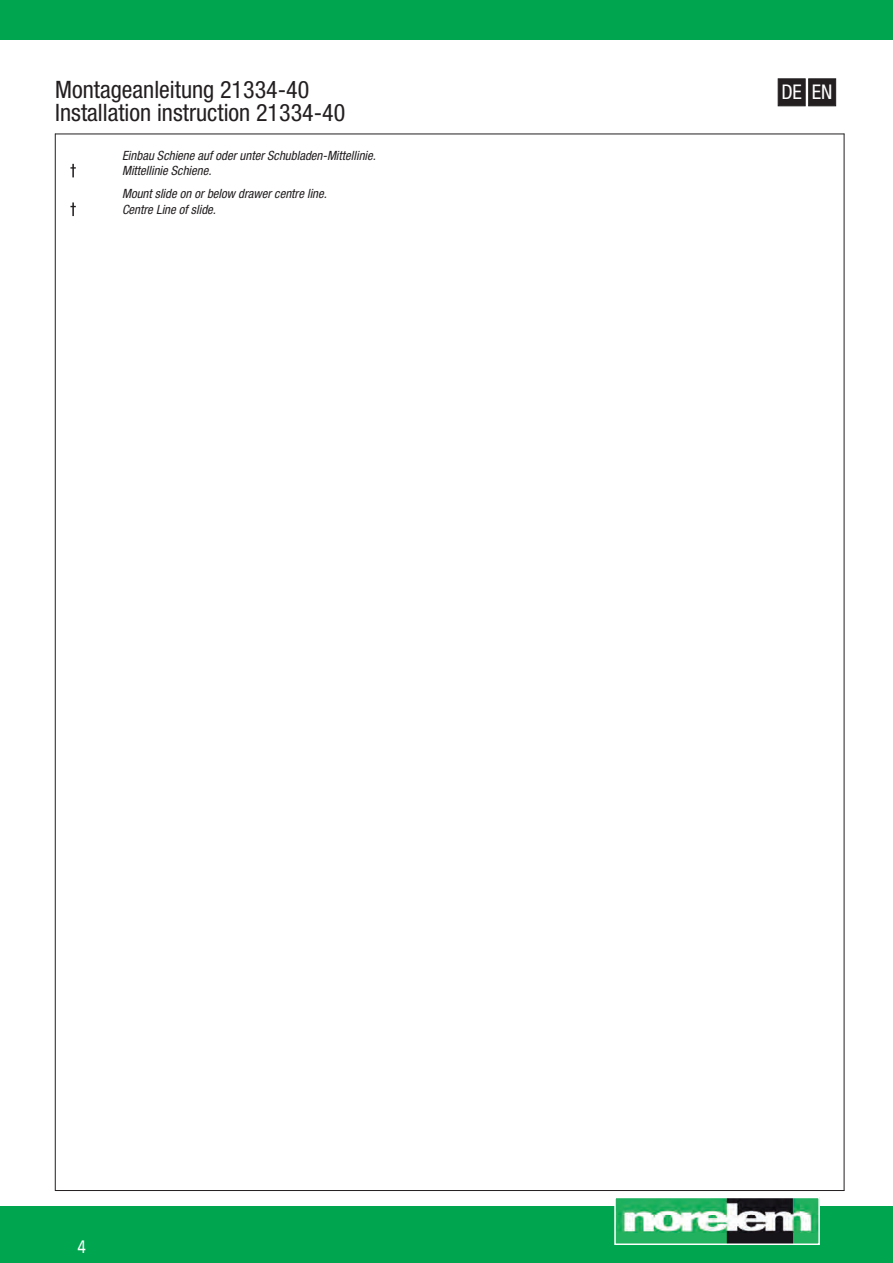
<style>
.page{position:relative;width:893px;height:1263px;background:#fff}
.page>*{position:absolute;margin:0;border:0;box-sizing:border-box;transform-origin:0 0}
.t1{font:condensed 24px "Helvetica Neue LTW1 G";color:#231f20}
.t2{font:condensed 20.25px "Helvetica Neue LTW1 G";color:#fff}
.t3{font:18px "Frutiger Neue LTW1 G";color:#fff;scale:.81 1}
.t4{font:italic condensed 12.75px/15.3px "Helvetica Neue LTW1 G";color:#231f20}
</style>
<div class="page">
<div style="left:0;top:1207px;width:893px;height:56px;background:#00a54f"></div>
<img style="left:617px;top:1200px;width:200px;height:42px">
<div style="left:614px;top:1197px;width:206px;height:48px;border:2px solid #fff"></div>
<div style="left:0;top:0;width:893px;height:39px;background:#00a54f"></div>
<div style="left:778px;top:78px;width:28px;height:28px;background:#231f20;border:1px solid #231f20"></div>
<div style="left:808px;top:78px;width:28px;height:28px;background:#231f20;border:1px solid #231f20"></div>
<hr style="left:55px;top:1190px;width:789px;height:1px;background:#231f20">
<hr style="left:55px;top:134px;width:1px;height:1056px;background:#231f20">
<hr style="left:55px;top:134px;width:789px;height:1px;background:#231f20">
<hr style="left:844px;top:134px;width:1px;height:1056px;background:#231f20">
<svg style="left:70px;top:164px;width:6px;height:13px"></svg>
<svg style="left:70px;top:202px;width:6px;height:14px"></svg>
<h1 class="t1" style="left:55px;top:75px;width:255px">Montageanleitung 21334-40</h1>
<h1 class="t1" style="left:55px;top:99px;width:291px">Installation instruction 21334-40</h1>
<p class="t4" style="left:122px;top:148px;width:255px">Einbau Schiene auf oder unter Schubladen-Mittellinie.<br>Mittellinie Schiene.</p>
<p class="t4" style="left:122px;top:186px;width:206px">Mount slide on or below drawer centre line.<br>Centre Line of slide.</p>
<h2 class="t2" style="left:781px;top:80px;width:53px">DE EN</h2>
<h3 class="t3" style="left:78px;top:1233px;width:12px">4</h3>
</div>
